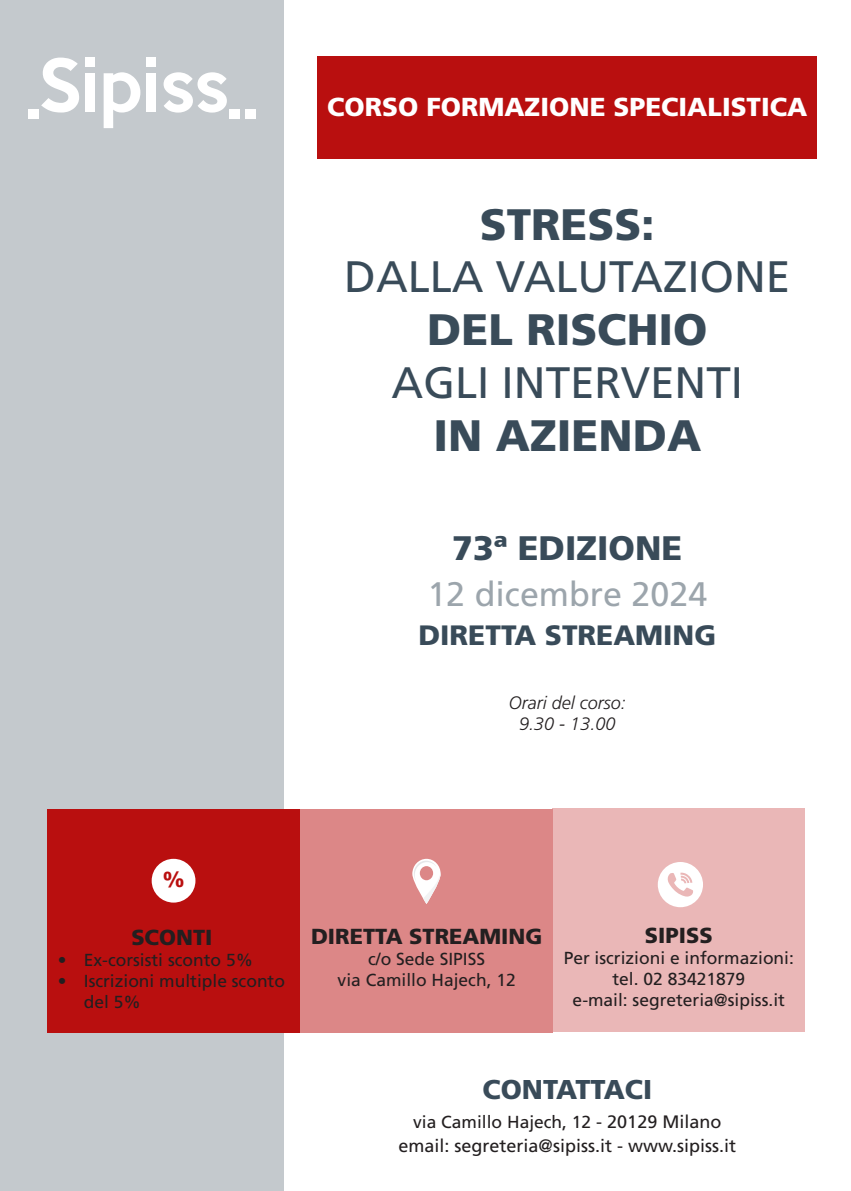
<style>
.page{position:relative;width:851px;height:1191px;background:#fff}
.page>*{position:absolute;margin:0;border:0;box-sizing:border-box;transform-origin:0 0}
.t1{font:44px "Frutiger LT Std";color:#394b59}
.t2{font:900 44px "Frutiger LT Std";color:#394b59}
.t3{font:34px "Frutiger LT Std";color:#9ca5ac}
.t4{font:900 34px "Frutiger LT Std";color:#394b59}
.t5{font:900 28px "Frutiger LT Std";color:#394b59}
.t6{font:900 27.2px "Frutiger LT Std";color:#394b59}
.t7{font:900 26px "Frutiger LT Std";color:#fff}
.t8{font:900 21.8px "Frutiger LT Std";color:#231f20}
.t9{font:900 21.8px "Frutiger LT Std";color:#b90f0f}
.t10{font:18px "Frutiger LT Std";color:#231f20}
.t11{font:italic 300 18px "Frutiger LT Std";color:#231f20}
.t12{font:17.4px/20.8px "Frutiger LT Std";color:#231f20}
.s1{font-size:18px}
</style>
<div class="page">
<div style="left:0;top:0;width:283px;height:1191px;background:#c4c9cd"></div>
<svg style="left:41px;top:58px;width:38px;height:54px"></svg>
<div style="left:85px;top:73px;width:10px;height:39px;background:#fff"></div>
<div style="left:85px;top:57px;width:10px;height:10px;background:#fff"></div>
<svg style="left:104px;top:72px;width:36px;height:56px"></svg>
<div style="left:146px;top:73px;width:10px;height:39px;background:#fff"></div>
<div style="left:146px;top:57px;width:10px;height:10px;background:#fff"></div>
<svg style="left:163px;top:72px;width:64px;height:41px"></svg>
<div style="left:28px;top:109px;width:11px;height:10px;background:#fff"></div>
<div style="left:245px;top:109px;width:10px;height:10px;background:#fff"></div>
<div style="left:229px;top:109px;width:10px;height:9px;background:#fff"></div>
<div style="left:317px;top:57px;width:499px;height:102px;background:#b90f0f"></div>
<div style="left:551px;top:808px;width:253px;height:224px;background:#eab7b7"></div>
<div style="left:300px;top:808px;width:253px;height:224px;background:#dc8787"></div>
<div style="left:47px;top:808px;width:253px;height:224px;background:#b90f0f"></div>
<svg style="left:412px;top:859px;width:28px;height:45px"></svg>
<div style="left:657px;top:862px;width:46px;height:45px;background:#fff;border-radius:50%"></div>
<svg style="left:667px;top:872px;width:26px;height:24px"></svg>
<div style="left:152px;top:859px;width:43px;height:43px;background:#fff;border-radius:50%"></div>
<p class="t7" style="left:327px;top:91px;width:481px">CORSO FORMAZIONE SPECIALISTICA</p>
<p class="t2" style="left:480px;top:197px;width:176px">STRESS:</p>
<p class="t1" style="left:344px;top:251px;width:447px">DALLA VALUTAZIONE</p>
<p class="t2" style="left:427px;top:303px;width:282px">DEL RISCHIO</p>
<p class="t1" style="left:391px;top:357px;width:353px">AGLI INTERVENTI</p>
<p class="t2" style="left:433px;top:409px;width:269px">IN AZIENDA</p>
<p class="t4" style="left:452px;top:527px;width:231px">73a EDIZIONE</p>
<p class="t3" style="left:427px;top:574px;width:281px">12 dicembre 2024</p>
<p class="t5" style="left:418px;top:618px;width:299px">DIRETTA STREAMING</p>
<p class="t11" style="left:508px;top:692px;width:118px">Orari del corso:</p>
<p class="t11" style="left:519px;top:713px;width:98px">9.30 - 13.00</p>
<p class="t9" style="left:163px;top:866px;width:23px">%</p>
<p class="t8" style="left:131px;top:924px;width:82px">SCONTI</p>
<p class="t12" style="left:58px;top:949px;width:197px">• Ex-corsisti sconto 5%</p>
<p class="t12" style="left:84px;top:970px;width:203px;text-indent:-26px">• Iscrizioni multiple sconto del 5%</p>
<p class="t8" style="left:311px;top:923px;width:233px">DIRETTA STREAMING</p>
<p class="t12" style="left:368px;top:948px;width:118px">c/o Sede SIPISS</p>
<p class="t12" style="left:337px;top:969px;width:179px">via Camillo Hajech, 12</p>
<p class="t8" style="left:644px;top:922px;width:69px">SIPISS</p>
<p class="t12" style="left:563px;top:948px;width:232px">Per iscrizioni e informazioni:</p>
<p class="t12" style="left:612px;top:968px;width:134px">tel. 02 83421879</p>
<p class="t12" style="left:572px;top:989px;width:214px">e-mail: segreteria@sipiss.it</p>
<p class="t6" style="left:482px;top:1072px;width:171px">CONTATTACI</p>
<p class="t12" style="left:413px;top:1112px;width:309px">via Camillo Hajech, 12 <span class="s1">- 20129 Milano</span></p>
<p class="t10" style="left:398px;top:1135px;width:339px">email: segreteria@sipiss.it - www.sipiss.it</p>
</div>
